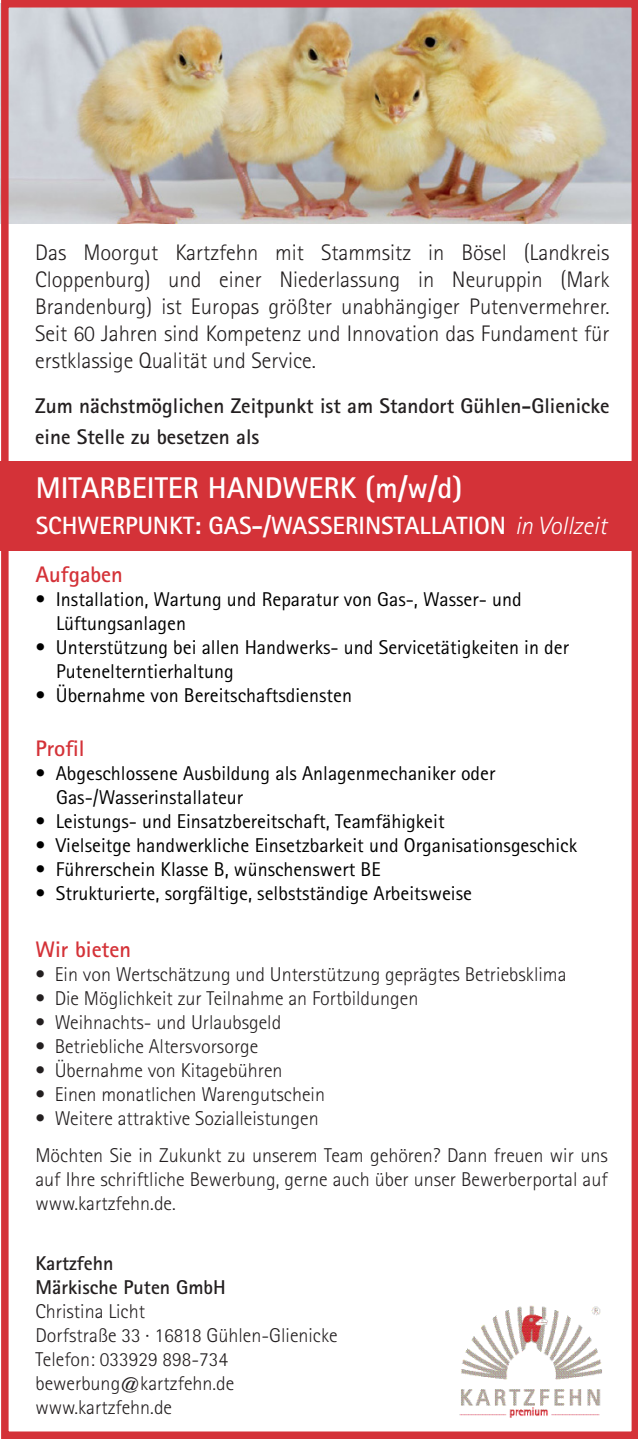
<style>
.page{position:relative;width:638px;height:1439px;background:#fff}
.page>*{position:absolute;margin:0;border:0;box-sizing:border-box;transform-origin:0 0}
.t1{font:700 30px "Rotis Sans Serif Pro";color:#fff}
.t2{font:700 25px "Rotis Sans Serif Pro";color:#fff}
.t3{font:300 22.5px/27px "Rotis Sans Serif Pro";color:#231f20;text-align:justify}
.t4{font:700 22.5px "Rotis Sans Serif Pro";color:#d43238}
.t5{font:700 21.25px/30px "Rotis Sans Serif Pro";color:#231f20}
.t6{font:300 20px/24px "Rotis Sans Serif Pro";color:#231f20}
.t7{font:20px/24px "Rotis Sans Serif Pro";color:#000}
.t8{font:700 20px/24px "Rotis Sans Serif Pro";color:#231f20}
.s1{font-weight:300;font-style:italic}
.s2{font-weight:400;font-size:19.5px}
</style>
<div class="page">
<img style="left:0;top:4px;width:629px;height:219px">
<div style="left:1px;top:0;width:637px;height:1439px;border:8px solid #d43238"></div>
<svg style="left:27px;top:1430px;width:311px;height:1px"></svg>
<img style="left:459px;top:1305px;width:143px;height:113px">
<div style="left:0;top:461px;width:638px;height:90px;background:#d43238"></div>
<p class="t3" style="left:35px;top:240px;width:576px">Das Moorgut Kartzfehn mit Stammsitz in Bösel (Landkreis Cloppenburg) und einer Niederlassung in Neuruppin (Mark Brandenburg) ist Europas größter unabhängiger Putenvermehrer.<br>Seit 60 Jahren sind Kompetenz und Innovation das Fundament für erstklassige Qualität und Service.</p>
<p class="t5" style="left:35px;top:391px;width:576px">Zum nächstmöglichen Zeitpunkt ist am Standort Gühlen-Glienicke eine Stelle zu besetzen als</p>
<h1 class="t1" style="left:36px;top:468px;width:428px">MITARBEITER HANDWERK (m/w/d)</h1>
<p class="t2" style="left:36px;top:509px;width:572px">SCHWERPUNKT: GAS-/WASSERINSTALLATION <span class="s1">in Vollzeit</span></p>
<p class="t4" style="left:35px;top:560px;width:89px">Aufgaben</p>
<p class="t7" style="left:56px;top:588px;width:467px;text-indent:-21px">• Installation, Wartung und Reparatur von Gas-, Wasser- und<br>Lüftungsanlagen</p>
<p class="t7" style="left:56px;top:636px;width:514px;text-indent:-21px">• Unterstützung bei allen Handwerks- und Servicetätigkeiten in der<br>Putenelterntierhaltung</p>
<p class="t7" style="left:35px;top:684px;width:318px">• Übernahme von Bereitschaftsdiensten</p>
<p class="t4" style="left:35px;top:734px;width:51px">Profil</p>
<p class="t7" style="left:56px;top:762px;width:441px;text-indent:-21px">• Abgeschlossene Ausbildung als Anlagenmechaniker oder<br>Gas-/Wasserinstallateur</p>
<p class="t7" style="left:35px;top:810px;width:411px">• Leistungs- und Einsatzbereitschaft, Teamfähigkeit</p>
<p class="t7" style="left:35px;top:834px;width:543px">• Vielseitge handwerkliche Einsetzbarkeit und Organisationsgeschick</p>
<p class="t7" style="left:35px;top:858px;width:347px">• Führerschein Klasse B, wünschenswert BE</p>
<p class="t7" style="left:35px;top:882px;width:438px">• Strukturierte, sorgfältige, selbstständige Arbeitsweise</p>
<p class="t4" style="left:35px;top:935px;width:97px">Wir bieten</p>
<p class="t6" style="left:35px;top:963px;width:533px">• Ein von Wertschätzung und Unterstützung geprägtes Betriebsklima</p>
<p class="t6" style="left:35px;top:987px;width:384px">• Die Möglichkeit zur Teilnahme an Fortbildungen</p>
<p class="t6" style="left:35px;top:1011px;width:247px">• Weihnachts- und Urlaubsgeld</p>
<p class="t6" style="left:35px;top:1035px;width:224px">• Betriebliche Altersvorsorge</p>
<p class="t6" style="left:35px;top:1059px;width:249px">• Übernahme von Kitagebühren</p>
<p class="t6" style="left:35px;top:1083px;width:291px">• Einen monatlichen Warengutschein</p>
<p class="t6" style="left:35px;top:1100px;width:574px;line-height:36.5px">• Weitere attraktive Sozialleistungen<br>Möchten Sie in Zukunkt zu unserem Team gehören? Dann freuen wir uns</p>
<p class="t6" style="left:35px;top:1167px;width:574px">auf Ihre schriftliche Bewerbung, gerne auch über unser Bewerberportal auf www.kartzfehn.de.</p>
<p class="t8" style="left:35px;top:1251px;width:192px">Kartzfehn<br>Märkische Puten GmbH</p>
<p class="t6" style="left:35px;top:1299px;width:304px">Christina Licht<br>Dorfstraße 33 <span class="s2">·</span> 16818 Gühlen-Glienicke<br>Telefon: 033929 898-734 bewerbung@kartzfehn.de www.kartzfehn.de</p>
</div>
